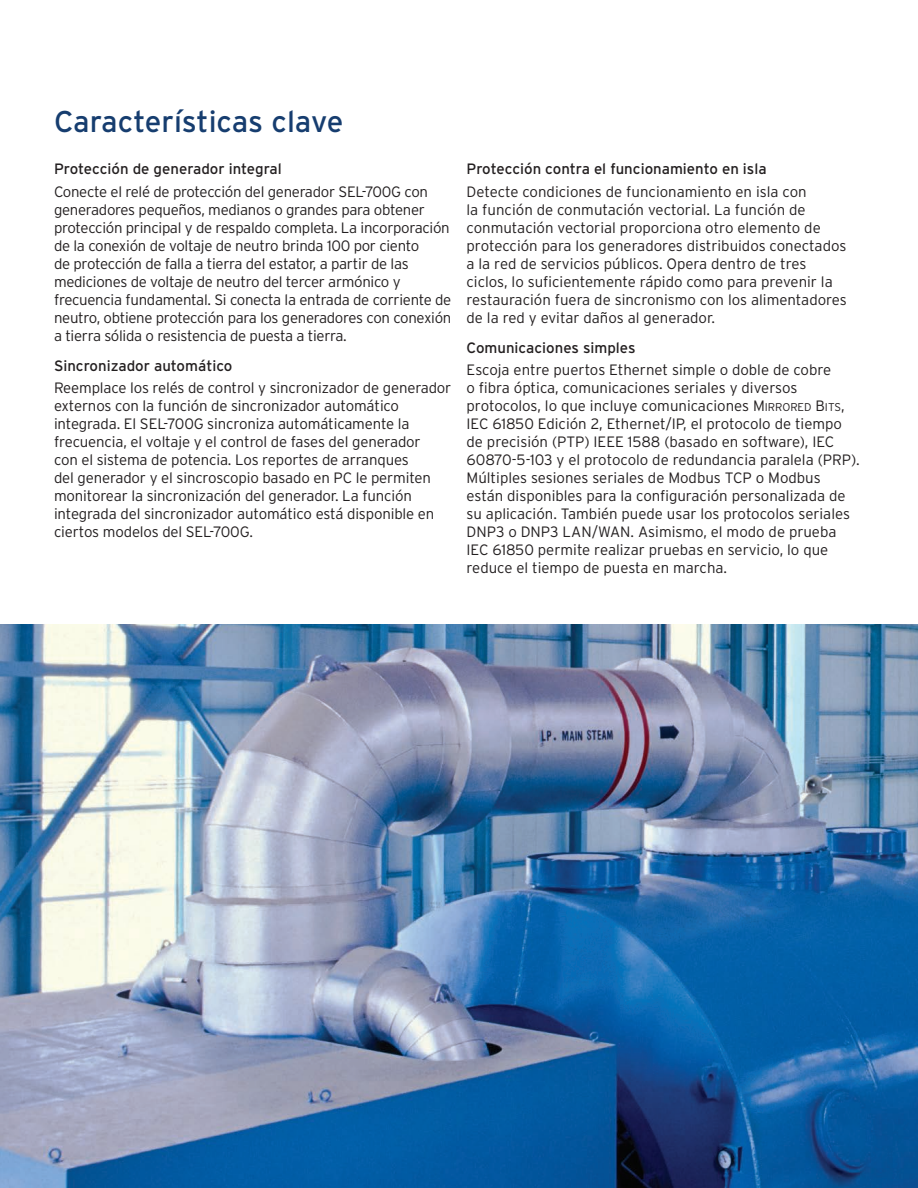
<style>
.page{position:relative;width:918px;height:1188px;background:#fff}
.page>*{position:absolute;margin:0;border:0;box-sizing:border-box;transform-origin:0 0}
.t1{font:30px "Interstate Poly";color:#163d6f}
.t2{font:300 15px/18px "Interstate Poly";letter-spacing:-.01em;color:#231f20}
.t3{font:15px "Interstate Poly";color:#231f20}
.s1{font-style:inherit}
.s2{font-size:11.25px}
</style>
<div class="page">
<img style="left:0;top:624px;width:918px;height:564px">
<h1 class="t1" style="left:54px;top:100px;width:291px">Características clave</h1>
<p class="t3" style="left:54px;top:158px;width:229px">Protección de generador integral</p>
<p class="t2" style="left:54px;top:181px;width:399px">Conecte el relé de protección del generador SEL‑700G con generadores pequeños, medianos o grandes para obtener protección principal y de respaldo completa. La incorporación de la conexión de voltaje de neutro brinda 100 por ciento<br>de protección de falla a tierra del estator, a partir de las mediciones de voltaje de neutro del tercer armónico y frecuencia fundamental. Si conecta la entrada de corriente de neutro, obtiene protección para los generadores con conexión a tierra sólida o resistencia de puesta a tierra.</p>
<p class="t3" style="left:54px;top:355px;width:180px">Sincronizador automático</p>
<p class="t2" style="left:54px;top:378px;width:399px">Reemplace los relés de control y sincronizador de generador externos con la función de sincronizador automático integrada. El SEL‑700G sincroniza automáticamente la frecuencia, el voltaje y el control de fases del generador<br>con el sistema de potencia. Los reportes de arranques<br>del generador y el sincroscopio basado en PC le permiten monitorear la sincronización del generador. La función integrada del sincronizador automático está disponible en ciertos modelos del SEL‑700G.</p>
<p class="t3" style="left:467px;top:158px;width:302px">Protección contra el funcionamiento en isla</p>
<p class="t2" style="left:467px;top:181px;width:382px">Detecte condiciones de funcionamiento en isla con<br>la función de conmutación vectorial. La función de conmutación vectorial proporciona otro elemento de protección para los generadores distribuidos conectados a la red de servicios públicos. Opera dentro de tres ciclos, lo suficientemente rápido como para prevenir la restauración fuera de sincronismo con los alimentadores de la red y evitar daños al generador.</p>
<p class="t3" style="left:467px;top:337px;width:171px">Comunicaciones simples</p>
<p class="t2" style="left:467px;top:360px;width:395px">Escoja entre puertos Ethernet simple o doble de cobre<br>o fibra óptica, comunicaciones seriales y diversos protocolos, lo que incluye comunicaciones <span class="s1">M</span><span class="s2">IRRORED</span> <span class="s1">B</span><span class="s2">ITS</span>, IEC 61850 Edición 2, Ethernet/IP, el protocolo de tiempo de precisión (PTP) IEEE 1588 (basado en software), IEC 60870-5-103 y el protocolo de redundancia paralela (PRP).<br>Múltiples sesiones seriales de Modbus TCP o Modbus están disponibles para la configuración personalizada de su aplicación. También puede usar los protocolos seriales DNP3 o DNP3 LAN/WAN. Asimismo, el modo de prueba IEC 61850 permite realizar pruebas en servicio, lo que reduce el tiempo de puesta en marcha.</p>
</div>
